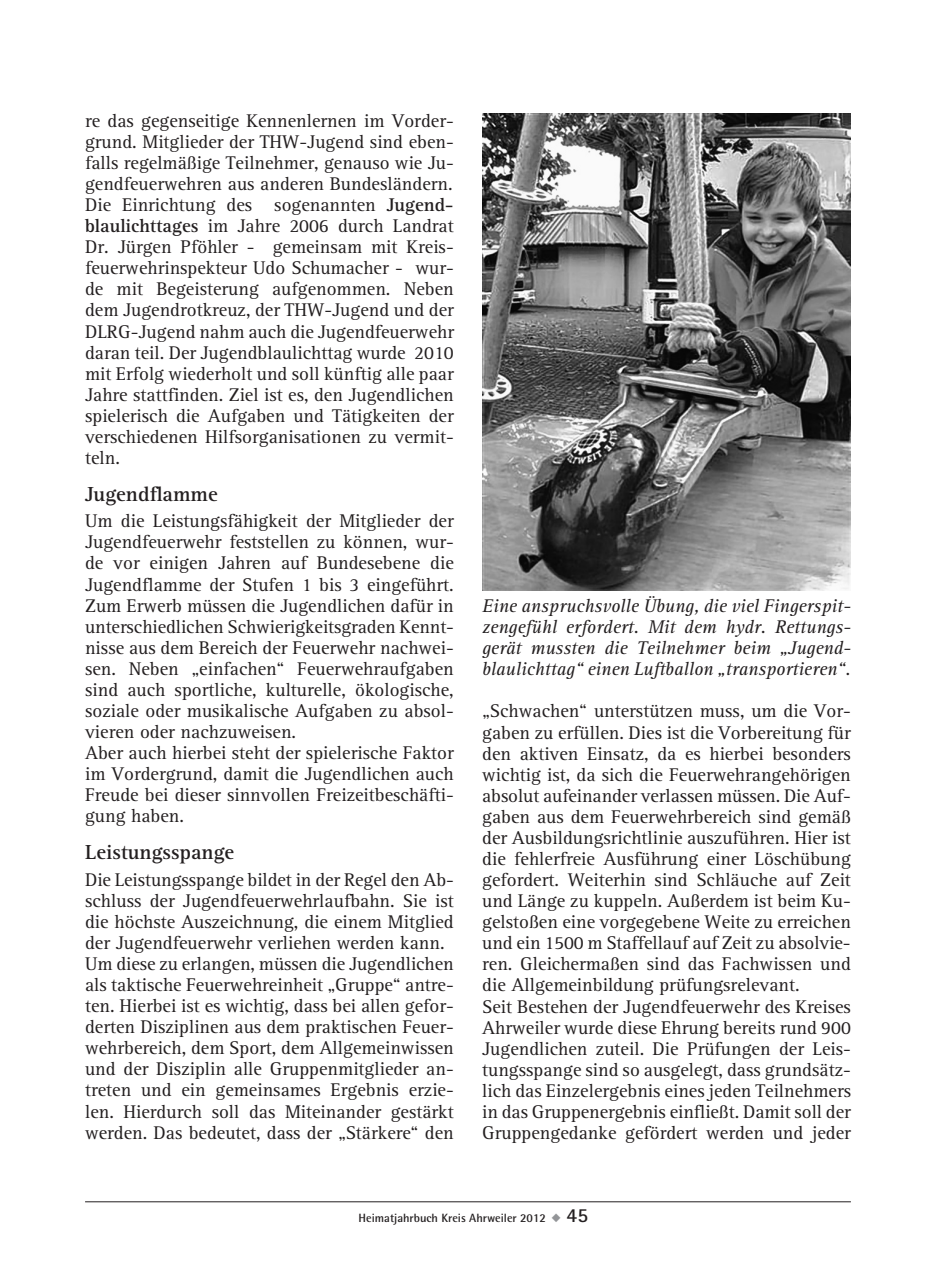
<style>
.page{position:relative;width:936px;height:1276px;background:#fff}
.page>*{position:absolute;margin:0;border:0;box-sizing:border-box;transform-origin:0 0}
.t1{font:700 21px "AT Rotis Serif";color:#231f20}
.t2{font:19px/21px "AT Rotis Serif";color:#231f20}
.t3{font:italic 19px/21px "AT Rotis Serif";color:#231f20;text-align:justify}
.t4{font:700 12px "Rotis Semi Sans";color:#231f20}
.s1{font-weight:700}
.s2{color:#939598}
.s3{font-family:"Rotis Sans Serif";font-size:20px}
</style>
<div class="page">
<hr style="left:85px;top:1201px;width:765px;height:1px;background:#231f20">
<img style="left:482px;top:113px;width:368px;height:478px">
<p class="t2" style="left:85px;top:111px;width:370px;text-align:justify">re das gegenseitige Kennenlernen im Vorder&shy;grund. Mitglieder der THW-Jugend sind eben&shy;falls regelmäßige Teilnehmer, genauso wie Ju&shy;gendfeuerwehren aus anderen Bundesländern.<br>Die Einrichtung des sogenannten <span class="s1">Jugend&shy;blaulichttages</span> im Jahre 2006 durch Landrat Dr. Jürgen Pföhler - gemeinsam mit Kreis&shy;feuerwehrinspekteur Udo Schumacher - wur&shy;de mit Begeisterung aufgenommen. Neben dem Jugendrotkreuz, der THW-Jugend und der DLRG-Jugend nahm auch die Jugendfeuerwehr daran teil. Der Jugendblaulichttag wurde 2010 mit Erfolg wiederholt und soll künftig alle paar Jahre stattfinden. Ziel ist es, den Jugendlichen spielerisch die Aufgaben und Tätigkeiten der verschiedenen Hilfsorganisationen zu vermit&shy;teln.</p>
<p class="t1" style="left:85px;top:481px;width:134px">Jugendflamme</p>
<p class="t2" style="left:85px;top:511px;width:370px">Um die Leistungsfähigkeit der Mitglieder der Jugendfeuerwehr feststellen zu können, wur&shy;de vor einigen Jahren auf Bundesebene die Jugendflamme der Stufen 1 bis 3 eingeführt.<br>Zum Erwerb müssen die Jugendlichen dafür in unterschiedlichen Schwierigkeitsgraden Kennt&shy;nisse aus dem Bereich der Feuerwehr nachwei&shy;sen. Neben „einfachen“ Feuerwehraufgaben sind auch sportliche, kulturelle, ökologische, soziale oder musikalische Aufgaben zu absol&shy;vieren oder nachzuweisen.<br>Aber auch hierbei steht der spielerische Faktor im Vordergrund, damit die Jugendlichen auch Freude bei dieser sinnvollen Freizeitbeschäfti&shy;gung haben.</p>
<p class="t1" style="left:85px;top:839px;width:151px">Leistungsspange</p>
<p class="t2" style="left:85px;top:869px;width:370px">Die Leistungsspange bildet in der Regel den Ab&shy;schluss der Jugendfeuerwehrlaufbahn. Sie ist die höchste Auszeichnung, die einem Mitglied der Jugendfeuerwehr verliehen werden kann.<br>Um diese zu erlangen, müssen die Jugendlichen als taktische Feuerwehreinheit „Gruppe“ antre&shy;ten. Hierbei ist es wichtig, dass bei allen gefor&shy;derten Disziplinen aus dem praktischen Feuer&shy;wehrbereich, dem Sport, dem Allgemeinwissen und der Disziplin alle Gruppenmitglieder an&shy;treten und ein gemeinsames Ergebnis erzie&shy;len. Hierdurch soll das Miteinander gestärkt werden. Das bedeutet, dass der „Stärkere“ den</p>
<p class="t3" style="left:482px;top:596px;width:370px">Eine anspruchsvolle Übung, die viel Fingerspit&shy;zengefühl erfordert. Mit dem hydr. Rettungs&shy;gerät mussten die Teilnehmer beim „Jugend&shy;blaulichttag“ einen Luftballon „transportieren“.</p>
<p class="t2" style="left:482px;top:701px;width:370px">„Schwachen“ unterstützen muss, um die Vor&shy;gaben zu erfüllen. Dies ist die Vorbereitung für den aktiven Einsatz, da es hierbei besonders wichtig ist, da sich die Feuerwehrangehörigen absolut aufeinander verlassen müssen. Die Auf&shy;gaben aus dem Feuerwehrbereich sind gemäß der Ausbildungsrichtlinie auszuführen. Hier ist die fehlerfreie Ausführung einer Löschübung gefordert. Weiterhin sind Schläuche auf Zeit und Länge zu kuppeln. Außerdem ist beim Ku&shy;gelstoßen eine vorgegebene Weite zu erreichen und ein 1500 m Staffellauf auf Zeit zu absolvie&shy;ren. Gleichermaßen sind das Fachwissen und die Allgemeinbildung prüfungsrelevant.<br>Seit Bestehen der Jugendfeuerwehr des Kreises Ahrweiler wurde diese Ehrung bereits rund 900<br>Jugendlichen zuteil. Die Prüfungen der Leis&shy;tungsspange sind so ausgelegt, dass grundsätz&shy;lich das Einzelergebnis eines jeden Teilnehmers in das Gruppenergebnis einfließt. Damit soll der Gruppengedanke gefördert werden und jeder</p>
<p class="t4" style="left:358px;top:1210px;width:231px">Heimatjahrbuch Kreis Ahrweiler 2012 <span class="s2">◆</span> <span class="s3">45</span></p>
</div>
